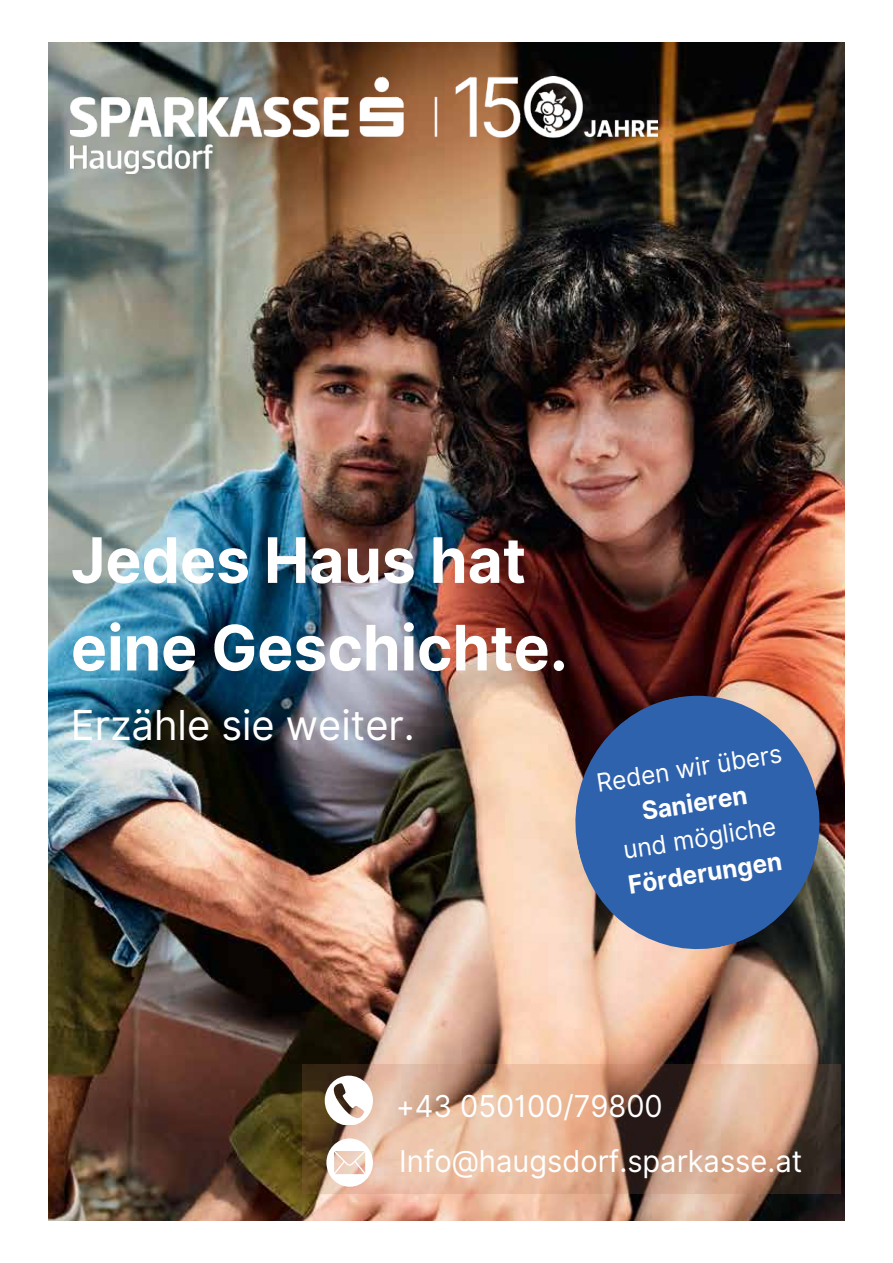
<style>
.page{position:relative;width:893px;height:1263px;background:#fff}
.page>*{position:absolute;margin:0;border:0;box-sizing:border-box;transform-origin:0 0}
.t1{font:700 62.7px/87.6px "Inter";color:#fff;scale:.96 1}
.t2{font:41.25px "Inter";color:#fff;scale:.96 1}
.t3{font:30.15px "Inter";color:#fff;scale:.96 1}
.t4{font:25.2px "Inter";color:#fff}
.t5{font:700 25.2px "Inter";color:#fff}
</style>
<div class="page">
<img style="left:49px;top:43px;width:795px;height:1177px">
<svg style="left:303px;top:1064px;width:538px;height:129px"></svg>
<svg style="left:563px;top:696px;width:269px;height:266px;fill:#2f62ac"></svg>
<img style="left:71px;top:76px;width:586px;height:97px">
<svg style="left:326px;top:1138px;width:46px;height:48px"></svg>
<svg style="left:325px;top:1075px;width:47px;height:50px"></svg>
<h1 class="t1" style="left:71px;top:518px;width:519px">Jedes Haus hat eine Geschichte.</h1>
<h2 class="t2" style="left:71px;top:695px;width:360px">Erzähle sie weiter.</h2>
<p class="t4" style="left:594px;top:764px;width:189px;rotate:-9deg">Reden wir übers</p>
<p class="t5" style="left:639px;top:793px;width:108px;rotate:-9deg">Sanieren</p>
<p class="t4" style="left:620px;top:832px;width:156px;rotate:-9deg">und mögliche</p>
<p class="t5" style="left:625px;top:867px;width:157px;rotate:-9deg">Förderungen</p>
<p class="t3" style="left:396px;top:1084px;width:279px">+43 050100/79800</p>
<p class="t3" style="left:399px;top:1139px;width:422px">Info@haugsdorf.sparkasse.at</p>
</div>
